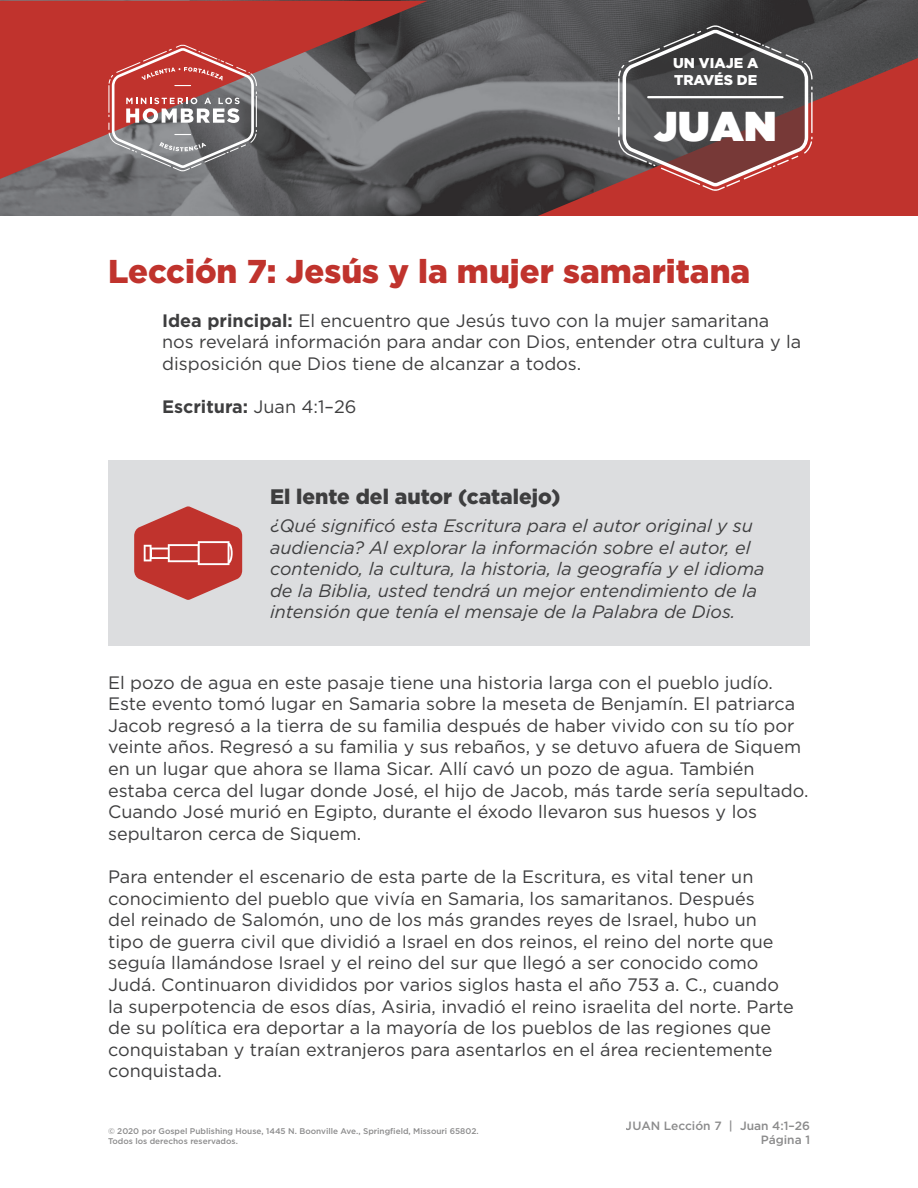
<style>
.page{position:relative;width:918px;height:1188px;background:#fff}
.page>*{position:absolute;margin:0;border:0;box-sizing:border-box;transform-origin:0 0}
.t1{font:41.55px "Gotham Ultra";color:#fff}
.Paragraph_Content{font:900 33px "Gotham";color:#c0332d}
.t2{font:900 21px "Gotham";color:#3e3e3f}
.Paragraph_Content-2{font:18px/21.6px "Gotham";color:#3e3e3f}
.t3{font:italic 18px/21.6px "Gotham";color:#3e3e3f}
.Paragraph_Content-3{font:700 18px "Gotham";color:#3e3e3f}
.t4{font:900 14.25px/17.1px "Gotham";color:#fff}
.t5{font:500 12px/14.4px "Gotham";color:#3e3e3f;text-align:right}
.t6{font:500 8.25px/9.9px "Gotham";color:#3e3e3f}
.s1{font-weight:700}
.s2{font-weight:400}
</style>
<div class="page">
<img style="left:0;top:1px;width:918px;height:215px">
<svg style="left:0;top:1px;width:428px;height:178px;background:#954e4c"></svg>
<svg style="left:538px;top:58px;width:380px;height:158px;background:#994441"></svg>
<svg style="left:618px;top:25px;width:195px;height:166px;background:#6c5252"></svg>
<hr style="left:648px;top:96px;width:134px;height:2px;background:#fff">
<svg style="left:108px;top:44px;width:149px;height:127px;background:#a76f6e"></svg>
<div style="left:108px;top:460px;width:702px;height:185px;background:#dcdddf"></div>
<svg style="left:134px;top:506px;width:108px;height:94px"></svg>
<p class="t4" style="left:673px;top:54px;width:87px">UN VIAJE A<br>TRAVÉS DE</p>
<h1 class="t1" style="left:654px;top:102px;width:124px">JUAN</h1>
<p class="Paragraph_Content" style="left:108px;top:249px;width:644px">Lección 7: Jesús y la mujer samaritana</p>
<p class="Paragraph_Content-2" style="left:162px;top:309px;width:641px"><span class="s1">Idea principal:</span> El encuentro que Jesús tuvo con la mujer samaritana nos revelará información para andar con Dios, entender otra cultura y la disposición que Dios tiene de alcanzar a todos.</p>
<p class="Paragraph_Content-3" style="left:162px;top:395px;width:196px">Escritura: <span class="s2">Juan 4:1–26</span></p>
<p class="t2" style="left:270px;top:482px;width:292px">El lente del autor (catalejo)</p>
<p class="t3" style="left:270px;top:514px;width:496px">¿Qué significó esta Escritura para el autor original y su audiencia? Al explorar la información sobre el autor, el contenido, la cultura, la historia, la geografía y el idioma de la Biblia, usted tendrá un mejor entendimiento de la intensión que tenía el mensaje de la Palabra de Dios.</p>
<p class="Paragraph_Content-2" style="left:108px;top:671px;width:702px">El pozo de agua en este pasaje tiene una historia larga con el pueblo judío.<br>Este evento tomó lugar en Samaria sobre la meseta de Benjamín. El patriarca Jacob regresó a la tierra de su familia después de haber vivido con su tío por veinte años. Regresó a su familia y sus rebaños, y se detuvo afuera de Siquem en un lugar que ahora se llama Sicar. Allí cavó un pozo de agua. También estaba cerca del lugar donde José, el hijo de Jacob, más tarde sería sepultado.<br>Cuando José murió en Egipto, durante el éxodo llevaron sus huesos y los sepultaron cerca de Siquem.</p>
<p class="Paragraph_Content-2" style="left:108px;top:865px;width:687px">Para entender el escenario de esta parte de la Escritura, es vital tener un conocimiento del pueblo que vivía en Samaria, los samaritanos. Después<br>del reinado de Salomón, uno de los más grandes reyes de Israel, hubo un tipo de guerra civil que dividió a Israel en dos reinos, el reino del norte que seguía llamándose Israel y el reino del sur que llegó a ser conocido como Judá. Continuaron divididos por varios siglos hasta el año 753 a. C., cuando la superpotencia de esos días, Asiria, invadió el reino israelita del norte. Parte de su política era deportar a la mayoría de los pueblos de las regiones que conquistaban y traían extranjeros para asentarlos en el área recientemente conquistada.</p>
<p class="t6" style="left:108px;top:1126px;width:372px">© 2020 por Gospel Publishing House, 1445 N. Boonville Ave., Springfield, Missouri 65802.<br>Todos los derechos reservados.</p>
<p class="t5" style="left:626px;top:1118px;width:186px">JUAN Lección 7 | Juan 4:1–26<br>Página 1</p>
</div>
